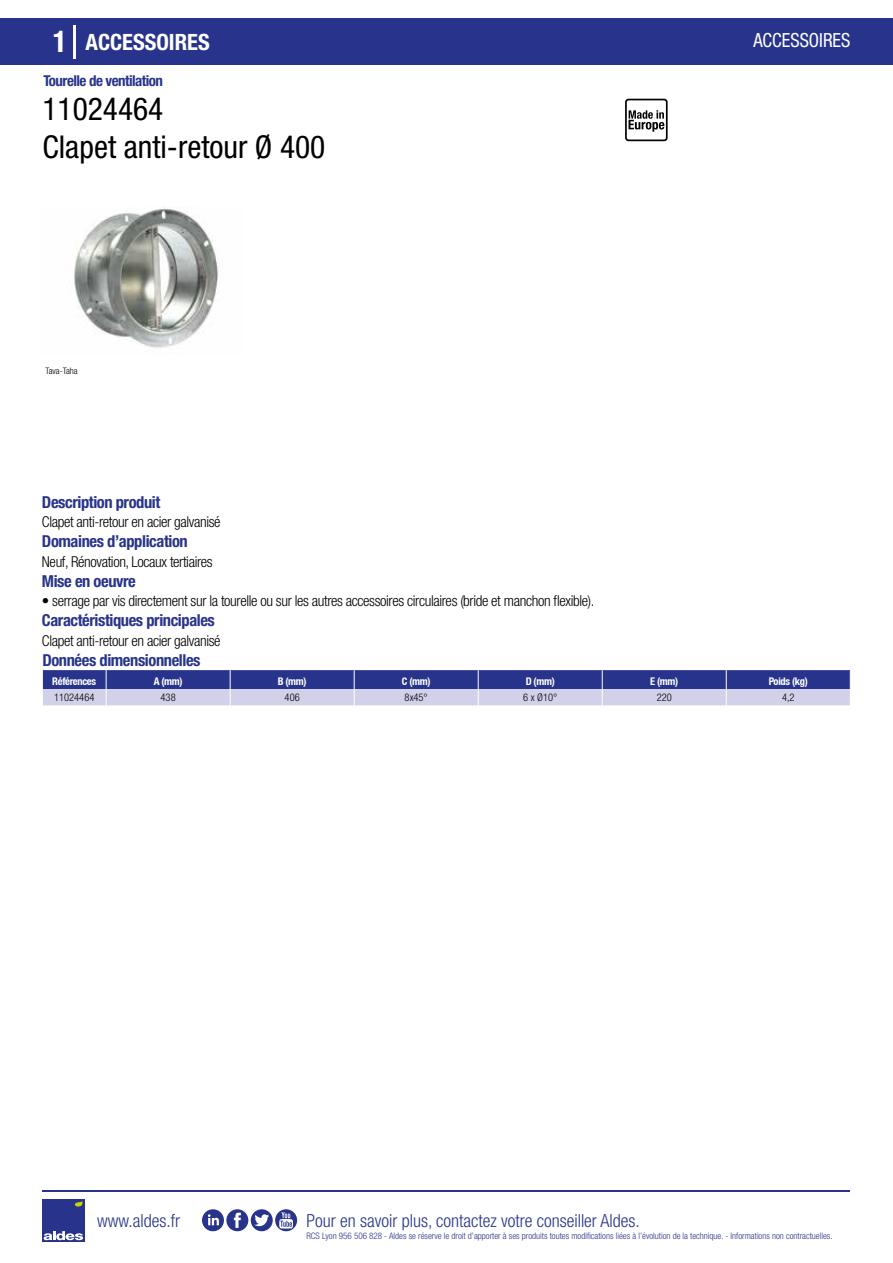
<style>
.page{position:relative;width:893px;height:1263px;background:#fff}
.page>*{position:absolute;margin:0;border:0;box-sizing:border-box;transform-origin:0 0}
.t1{font:condensed 31.5px/37.8px "Helvetica Neue LT Std";color:#000}
.t2{font:700 condensed 22.5px "Helvetica Neue LT Std";color:#fff}
.t3{font:condensed 19.5px "Helvetica Neue LT Std";color:#fff;scale:.95 1}
.t4{font:300 condensed 18px "Helvetica Neue";color:#28348b}
.t5{font:700 condensed 16.5px "Helvetica Neue LT Std";letter-spacing:-.025em;color:#28348b}
.t6{font:300 condensed 15px "Helvetica Neue LT Std";letter-spacing:-.025em;color:#000}
.t7{font:700 condensed 15px "Helvetica Neue LT Std";letter-spacing:-.035em;color:#28348b}
.t8{font:700 condensed 10.5px "Helvetica Neue";letter-spacing:-.03em;color:#fff}
.t9{font:300 condensed 10.5px "Helvetica Neue";color:#000}
.t10{font:300 condensed 9px "Helvetica Neue";color:#28348b}
.t11{font:300 condensed 9px "Helvetica Neue";color:#000}
.s1{font-size:30px}
</style>
<div class="page">
<div style="left:1px;top:18px;width:892px;height:46px;background:#28348b"></div>
<svg style="left:625px;top:99px;width:43px;height:42px"></svg>
<hr style="left:74px;top:25px;width:2px;height:33px;background:#fff">
<div style="left:42px;top:1199px;width:42px;height:43px;background:#28348b"></div>
<svg style="left:44px;top:1231px;width:39px;height:9px"></svg>
<svg style="left:75px;top:1201px;width:8px;height:5px"></svg>
<svg style="left:74px;top:206px;width:145px;height:142px"></svg>
<hr style="left:42px;top:1190px;width:808px;height:1px;background:#28348b">
<svg style="left:202px;top:1209px;width:95px;height:22px"></svg>
<svg style="left:42px;top:670px;width:809px;height:36px;background:#7b80b9"></svg>
<h2 class="t2" style="left:53px;top:28px;width:158px"><span class="s1">1</span> ACCESSOIRES</h2>
<h3 class="t3" style="left:753px;top:29px;width:104px">ACCESSOIRES</h3>
<p class="t7" style="left:43px;top:71px;width:121px">Tourelle de ventilation</p>
<h1 class="t1" style="left:42px;top:90px;width:284px">11024464<br>Clapet anti-retour Ø 400</h1>
<p class="t11" style="left:45px;top:365px;width:34px">Tava-Taha</p>
<p class="t5" style="left:42px;top:492px;width:120px">Description produit</p>
<p class="t5" style="left:42px;top:531px;width:147px">Domaines d’application</p>
<p class="t5" style="left:42px;top:571px;width:95px">Mise en oeuvre</p>
<p class="t6" style="left:42px;top:513px;width:180px">Clapet anti-retour en acier galvanisé</p>
<p class="t6" style="left:42px;top:553px;width:172px">Neuf, Rénovation, Locaux tertiaires</p>
<p class="t6" style="left:42px;top:592px;width:554px">• serrage par vis directement sur la tourelle ou sur les autres accessoires circulaires (bride et manchon flexible).</p>
<p class="t5" style="left:42px;top:610px;width:174px">Caractéristiques principales</p>
<p class="t6" style="left:42px;top:632px;width:180px">Clapet anti-retour en acier galvanisé</p>
<p class="t5" style="left:42px;top:650px;width:160px">Données dimensionnelles</p>
<p class="t8" style="left:52px;top:674px;width:45px">Références</p>
<p class="t8" style="left:154px;top:674px;width:30px">A (mm)</p>
<p class="t8" style="left:278px;top:674px;width:30px">B (mm)</p>
<p class="t8" style="left:402px;top:674px;width:30px">C (mm)</p>
<p class="t8" style="left:526px;top:674px;width:31px">D (mm)</p>
<p class="t8" style="left:650px;top:674px;width:30px">E (mm)</p>
<p class="t8" style="left:769px;top:674px;width:41px">Poids (kg)</p>
<p class="t9" style="left:54px;top:692px;width:42px">11024464</p>
<p class="t9" style="left:161px;top:692px;width:17px">438</p>
<p class="t9" style="left:285px;top:692px;width:17px">406</p>
<p class="t9" style="left:405px;top:692px;width:25px">8x45°</p>
<p class="t9" style="left:523px;top:692px;width:36px">6 x Ø10°</p>
<p class="t9" style="left:657px;top:692px;width:17px">220</p>
<p class="t9" style="left:782px;top:692px;width:14px">4,2</p>
<p class="t4" style="left:97px;top:1211px;width:84px">www.aldes.fr</p>
<p class="t4" style="left:306px;top:1211px;width:335px">Pour en savoir plus, contactez votre conseiller Aldes.</p>
<p class="t10" style="left:306px;top:1230px;width:528px">RCS Lyon 956 506 828 - Aldes se réserve le droit d’apporter à ses produits toutes modifications liées à l’évolution de la technique. - Informations non contractuelles.</p>
</div>
